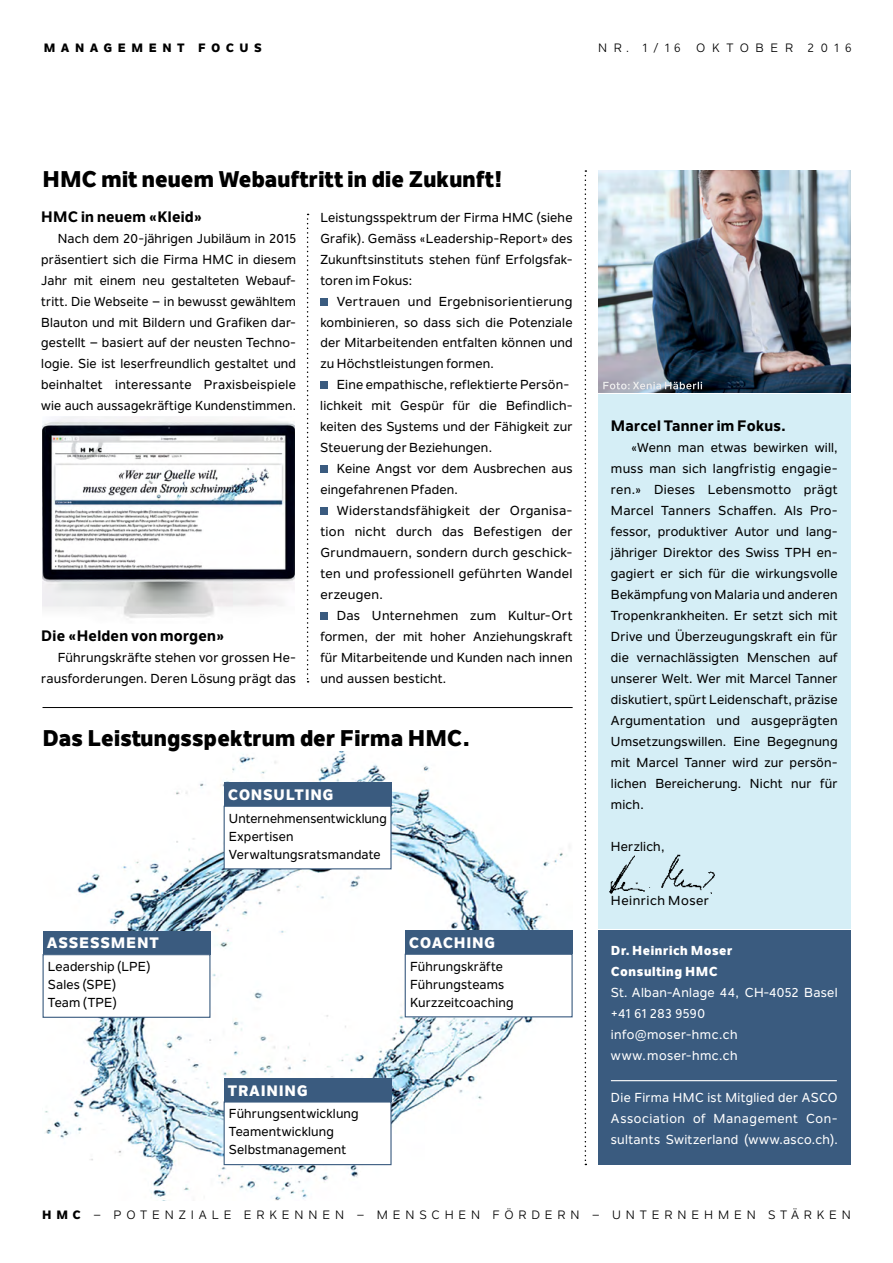
<style>
.page{position:relative;width:893px;height:1263px;background:#fff}
.page>*{position:absolute;margin:0;border:0;box-sizing:border-box;transform-origin:0 0}
.t1{font:800 22.5px "Nolan Next";letter-spacing:.01em;color:#000}
.t2{font:800 15px "Nolan Next";letter-spacing:.015em;color:#000}
.t3{font:800 15px "Nolan Next";letter-spacing:.05em;color:#fff}
.t4{font:500 12.9px/21px "Nolan Next";letter-spacing:.01em;color:#000}
.t5{font:500 12.9px/21px "Nolan Next";letter-spacing:.03em;color:#fff}
.t6{font:800 12.9px/21px "Nolan Next";letter-spacing:.04em;color:#fff}
.t7{font:500 12.9px "Nolan Next";letter-spacing:.035em;color:#000}
.t8{font:12px "Nolan Next";letter-spacing:.41em;color:#000}
.t9{font:800 12px "Nolan Next";letter-spacing:.46em;color:#000}
.t10{font:12px "Nolan Next";letter-spacing:.555em;color:#000}
.s1{font-weight:800}
</style>
<div class="page">
<img style="left:44px;top:752px;width:529px;height:448px">
<img style="left:43px;top:416px;width:252px;height:202px">
<svg style="left:307px;top:214px;width:2px;height:468px"></svg>
<div style="left:320px;top:298px;width:8px;height:7px;background:#3a5b7f"></div>
<div style="left:320px;top:381px;width:8px;height:8px;background:#3a5b7f"></div>
<div style="left:320px;top:465px;width:8px;height:8px;background:#3a5b7f"></div>
<div style="left:320px;top:507px;width:8px;height:8px;background:#3a5b7f"></div>
<div style="left:320px;top:612px;width:8px;height:8px;background:#3a5b7f"></div>
<hr style="left:43px;top:707px;width:530px;height:1px;background:#000">
<div style="left:598px;top:930px;width:252px;height:235px;background:#3a5b7f"></div>
<hr style="left:611px;top:1080px;width:226px;height:1px;background:#fff">
<div style="left:598px;top:394px;width:252px;height:535px;background:#d5eef6"></div>
<img style="left:609px;top:854px;width:106px;height:40px">
<svg style="left:585px;top:170px;width:1px;height:995px"></svg>
<img style="left:598px;top:170px;width:252px;height:223px">
<div style="left:224px;top:1078px;width:168px;height:23px;background:#3a5b7f"></div>
<div style="left:224px;top:1102px;width:167px;height:62px;background:#fff"></div>
<div style="left:224px;top:1101px;width:168px;height:64px;border:1px solid #3a5b7f"></div>
<div style="left:43px;top:931px;width:167px;height:23px;background:#3a5b7f"></div>
<div style="left:43px;top:955px;width:167px;height:62px;background:#fff"></div>
<div style="left:43px;top:954px;width:167px;height:64px;border:1px solid #3a5b7f"></div>
<div style="left:405px;top:930px;width:168px;height:24px;background:#3a5b7f"></div>
<div style="left:405px;top:954px;width:167px;height:63px;background:#fff"></div>
<div style="left:405px;top:954px;width:168px;height:63px;border:1px solid #3a5b7f"></div>
<div style="left:224px;top:782px;width:168px;height:24px;background:#3a5b7f"></div>
<div style="left:224px;top:806px;width:167px;height:63px;background:#fff"></div>
<div style="left:224px;top:806px;width:168px;height:63px;border:1px solid #3a5b7f"></div>
<svg style="left:603px;top:382px;width:99px;height:7px"></svg>
<p class="t9" style="left:44px;top:40px;width:220px">MANAGEMENT FOCUS</p>
<p class="t8" style="left:598px;top:40px;width:84px">NR. 1/16</p>
<p class="t10" style="left:696px;top:40px;width:157px">OKTOBER 2016</p>
<h1 class="t1" style="left:43px;top:165px;width:461px">HMC mit neuem Webauftritt in die Zukunft!</h1>
<p class="t2" style="left:41px;top:207px;width:163px">HMC in neuem «Kleid»</p>
<p class="t4" style="left:41px;top:228px;width:256px;text-indent:17px">Nach dem 20-jährigen Jubiläum in 2015 präsentiert sich die Firma HMC in diesem Jahr mit einem neu gestalteten Webauf&shy;tritt. Die Webseite – in bewusst gewähltem Blauton und mit Bildern und Grafiken dar&shy;gestellt – basiert auf der neusten Techno&shy;logie. Sie ist leserfreundlich gestaltet und beinhaltet interessante Praxisbeispiele wie auch aussagekräftige Kundenstimmen.</p>
<p class="t2" style="left:41px;top:626px;width:185px">Die «Helden von morgen»</p>
<p class="t4" style="left:41px;top:647px;width:256px;text-align:right">Führungskräfte stehen vor grossen He&shy;rausforderungen. Deren Lösung prägt das</p>
<p class="t4" style="left:320px;top:207px;width:254px;text-align:justify">Leistungsspektrum der Firma HMC (siehe Grafik). Gemäss «Leadership-Report» des Zukunftsinstituts stehen fünf Erfolgsfak&shy;toren im Fokus:</p>
<p class="t4" style="left:320px;top:290px;width:254px;text-align:justify;text-indent:16px">Vertrauen und Ergebnisorientierung kombinieren, so dass sich die Potenziale der Mitarbeitenden entfalten können und zu Höchstleistungen formen.</p>
<p class="t4" style="left:320px;top:374px;width:254px;text-indent:17px">Eine empathische, reflektierte Persön-- lichkeit mit Gespür für die Befindlich&shy;keiten des Systems und der Fähigkeit zur Steuerung der Beziehungen.</p>
<p class="t4" style="left:320px;top:458px;width:254px;text-indent:16px">Keine Angst vor dem Ausbrechen aus eingefahrenen Pfaden.</p>
<p class="t4" style="left:320px;top:500px;width:254px;text-align:justify;text-indent:17px">Widerstandsfähigkeit der Organisa&shy;tion nicht durch das Befestigen der Grundmauern, sondern durch geschick&shy;ten und professionell geführten Wandel erzeugen.</p>
<p class="t4" style="left:320px;top:605px;width:254px;text-align:justify;text-indent:17px">Das Unternehmen zum Kultur-Ort formen, der mit hoher Anziehungskraft für Mitarbeitende und Kunden nach innen und aussen besticht.</p>
<h1 class="t1" style="left:42px;top:723px;width:429px">Das Leistungsspektrum der Firma HMC.</h1>
<p class="t3" style="left:47px;top:934px;width:114px">ASSESSMENT</p>
<p class="t4" style="left:48px;top:957px;width:104px;line-height:18px">Leadership (LPE)<br>Sales (SPE)<br>Team (TPE)</p>
<p class="t3" style="left:228px;top:785px;width:107px">CONSULTING</p>
<p class="t4" style="left:229px;top:809px;width:159px;line-height:18px">Unternehmensentwicklung<br>Expertisen<br>Verwaltungsratsmandate</p>
<p class="t3" style="left:228px;top:1081px;width:81px">TRAINING</p>
<p class="t4" style="left:229px;top:1105px;width:131px;line-height:18px">Führungsentwicklung<br>Teamentwicklung<br>Selbstmanagement</p>
<p class="t3" style="left:409px;top:933px;width:88px">COACHING</p>
<p class="t4" style="left:410px;top:957px;width:105px;line-height:18px">Führungskräfte<br>Führungsteams<br>Kurzzeitcoaching</p>
<p class="t2" style="left:611px;top:417px;width:177px">Marcel Tanner im Fokus.</p>
<p class="t4" style="left:611px;top:437px;width:228px;text-align:justify;text-indent:20px">«Wenn man etwas bewirken will, muss man sich langfristig engagie&shy;ren.» Dieses Lebensmotto prägt Marcel Tanners Schaffen. Als Pro&shy;fessor, produktiver Autor und lang&shy;jähriger Direktor des Swiss TPH en&shy;gagiert er sich für die wirkungsvolle Bekämpfung von Malaria und anderen Tropenkrankheiten. Er setzt sich mit Drive und Überzeugungskraft ein für die vernachlässigten Menschen auf unserer Welt. Wer mit Marcel Tanner diskutiert, spürt Leidenschaft, präzise Argumentation und ausgeprägten Umsetzungswillen. Eine Begegnung mit Marcel Tanner wird zur persön&shy;lichen Bereicherung. Nicht nur für mich.</p>
<p class="t4" style="left:611px;top:835px;width:55px">Herzlich,</p>
<p class="t7" style="left:611px;top:892px;width:100px">Heinrich Moser</p>
<p class="t6" style="left:611px;top:940px;width:123px">Dr. Heinrich Moser<br>Consulting HMC</p>
<p class="t5" style="left:611px;top:982px;width:228px">St. Alban-Anlage 44, CH-4052 Basel +41 61 283 9590<br>info@moser-hmc.ch www.moser-hmc.ch</p>
<p class="t5" style="left:611px;top:1087px;width:228px;text-align:justify">Die Firma HMC ist Mitglied der ASCO Association of Management Con&shy;sultants Switzerland (www.asco.ch).</p>
<p class="t8" style="left:42px;top:1208px;width:810px"><span class="s1">HMC</span> – POTENZIALE ERKENNEN – MENSCHEN FÖRDERN – UNTERNEHMEN STÄRKEN</p>
</div>
